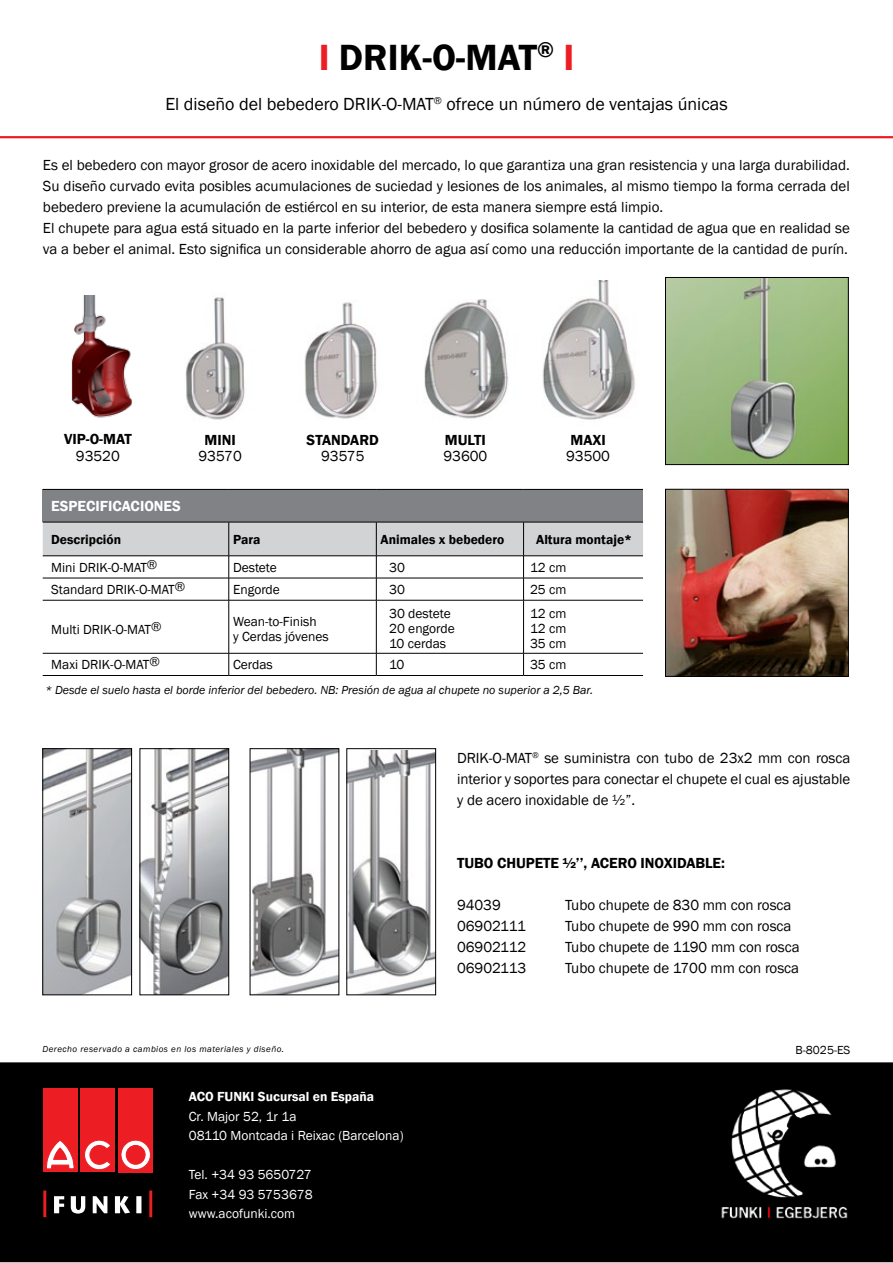
<style>
.page{position:relative;width:893px;height:1263px;background:#fff}
.page>*{position:absolute;margin:0;border:0;box-sizing:border-box;transform-origin:0 0}
.t1{font:600 37.5px "Franklin Gothic";color:#000}
.t2{font:18px "Franklin Gothic";color:#000}
.t3{font:15px/21px "Franklin Gothic";color:#000}
.t4{font:600 15px "Franklin Gothic";color:#000}
.t5{font:600 15px "Franklin Gothic";color:#fff}
.t6{font:13.5px/15px "Franklin Gothic";color:#000}
.t7{font:13.5px/19.5px "Franklin Gothic";color:#fff}
.t8{font:600 13.5px "Franklin Gothic";color:#000}
.t9{font:600 13.5px "Franklin Gothic";color:#fff}
.t10{font:italic 12px "Franklin Gothic";color:#000}
.t11{font:12px "Franklin Gothic";color:#000}
.t12{font:italic 9px "Franklin Gothic";letter-spacing:.05em;color:#000}
.s1{color:#ed1d24}
</style>
<div class="page">
<div style="left:0;top:1062px;width:893px;height:200px;background:#000"></div>
<div style="left:43px;top:1089px;width:34px;height:83px;background:#ed1d24"></div>
<svg style="left:46px;top:1141px;width:28px;height:28px"></svg>
<div style="left:81px;top:1089px;width:34px;height:83px;background:#ed1d24"></div>
<svg style="left:84px;top:1140px;width:26px;height:30px"></svg>
<div style="left:118px;top:1089px;width:35px;height:84px;background:#ed1d24"></div>
<svg style="left:121px;top:1140px;width:29px;height:29px"></svg>
<div style="left:121px;top:1140px;width:30px;height:30px;border:1px solid #ed1d24;border-radius:50%"></div>
<div style="left:126px;top:1145px;width:19px;height:19px;background:#ed1d24;border-radius:50%"></div>
<div style="left:126px;top:1145px;width:19px;height:19px;border:1px solid #ed1d24;border-radius:50%"></div>
<svg style="left:54px;top:1196px;width:87px;height:17px"></svg>
<hr style="left:149px;top:1190px;width:3px;height:27px;background:#ed1d24">
<hr style="left:43px;top:1190px;width:3px;height:27px;background:#ed1d24">
<img style="left:719px;top:1089px;width:131px;height:131px">
<hr style="left:0;top:136px;width:893px;height:2px;background:#ed1d24">
<img style="left:542px;top:281px;width:93px;height:139px">
<img style="left:71px;top:296px;width:61px;height:122px">
<img style="left:185px;top:297px;width:60px;height:123px">
<img style="left:304px;top:302px;width:74px;height:117px">
<img style="left:424px;top:299px;width:85px;height:120px">
<img style="left:667px;top:279px;width:179px;height:184px">
<div style="left:665px;top:277px;width:183px;height:188px;border:1px solid #000"></div>
<img style="left:667px;top:491px;width:179px;height:184px">
<div style="left:665px;top:489px;width:183px;height:188px;border:1px solid #000"></div>
<img style="left:45px;top:750px;width:85px;height:243px">
<div style="left:43px;top:748px;width:89px;height:247px;border:1px solid #000"></div>
<img style="left:142px;top:750px;width:85px;height:243px">
<div style="left:140px;top:748px;width:89px;height:247px;border:1px solid #000"></div>
<img style="left:252px;top:750px;width:85px;height:243px">
<img style="left:349px;top:750px;width:85px;height:243px">
<div style="left:347px;top:748px;width:89px;height:247px;border:1px solid #000"></div>
<div style="left:43px;top:489px;width:600px;height:33px;background:#808285"></div>
<hr style="left:43px;top:489px;width:186px;height:1px;background:#000">
<hr style="left:229px;top:489px;width:147px;height:1px;background:#000">
<hr style="left:376px;top:489px;width:148px;height:1px;background:#000">
<hr style="left:524px;top:489px;width:119px;height:1px;background:#000">
<svg style="left:43px;top:523px;width:600px;height:77px"></svg>
<hr style="left:228px;top:600px;width:1px;height:53px;background:#000">
<hr style="left:376px;top:600px;width:1px;height:53px;background:#000">
<hr style="left:523px;top:600px;width:1px;height:53px;background:#000">
<svg style="left:228px;top:654px;width:1px;height:21px"></svg>
<svg style="left:376px;top:654px;width:1px;height:21px"></svg>
<svg style="left:523px;top:654px;width:1px;height:21px"></svg>
<hr style="left:43px;top:675px;width:186px;height:1px;background:#000">
<hr style="left:229px;top:675px;width:147px;height:1px;background:#000">
<hr style="left:376px;top:675px;width:148px;height:1px;background:#000">
<hr style="left:524px;top:675px;width:119px;height:1px;background:#000">
<hr style="left:43px;top:522px;width:186px;height:1px;background:#000">
<hr style="left:229px;top:522px;width:147px;height:1px;background:#000">
<hr style="left:376px;top:522px;width:148px;height:1px;background:#000">
<hr style="left:524px;top:522px;width:119px;height:1px;background:#000">
<hr style="left:43px;top:555px;width:186px;height:1px;background:#000">
<hr style="left:229px;top:555px;width:147px;height:1px;background:#000">
<hr style="left:376px;top:555px;width:148px;height:1px;background:#000">
<hr style="left:524px;top:555px;width:119px;height:1px;background:#000">
<hr style="left:43px;top:578px;width:186px;height:1px;background:#000">
<hr style="left:229px;top:578px;width:147px;height:1px;background:#000">
<hr style="left:376px;top:578px;width:148px;height:1px;background:#000">
<hr style="left:524px;top:578px;width:119px;height:1px;background:#000">
<hr style="left:43px;top:600px;width:186px;height:1px;background:#000">
<hr style="left:229px;top:600px;width:147px;height:1px;background:#000">
<hr style="left:376px;top:600px;width:148px;height:1px;background:#000">
<hr style="left:524px;top:600px;width:119px;height:1px;background:#000">
<hr style="left:43px;top:653px;width:186px;height:1px;background:#000">
<hr style="left:229px;top:653px;width:147px;height:1px;background:#000">
<hr style="left:376px;top:653px;width:148px;height:1px;background:#000">
<hr style="left:524px;top:653px;width:119px;height:1px;background:#000">
<h1 class="t1" style="left:319px;top:34px;width:257px"><span class="s1">I</span> DRIK-O-MAT<sup>®</sup> <span class="s1">I</span></h1>
<p class="t2" style="left:165px;top:93px;width:564px">El diseño del bebedero DRIK-O-MAT<sup>®</sup> ofrece un número de ventajas únicas</p>
<p class="t3" style="left:43px;top:155px;width:808px">Es el bebedero con mayor grosor de acero inoxidable del mercado, lo que garantiza una gran resistencia y una larga durabilidad.<br>Su diseño curvado evita posibles acumulaciones de suciedad y lesiones de los animales, al mismo tiempo la forma cerrada del bebedero previene la acumulación de estiércol en su interior, de esta manera siempre está limpio.<br>El chupete para agua está situado en la parte inferior del bebedero y dosifica solamente la cantidad de agua que en realidad se va a beber el animal. Esto significa un considerable ahorro de agua así como una reducción importante de la cantidad de purín.</p>
<p class="t4" style="left:64px;top:430px;width:69px">VIP-O-MAT</p>
<p class="t3" style="left:76px;top:446px;width:45px">93520</p>
<p class="t4" style="left:204px;top:430px;width:33px">MINI</p>
<p class="t3" style="left:198px;top:446px;width:45px">93570</p>
<p class="t4" style="left:307px;top:430px;width:74px">STANDARD</p>
<p class="t3" style="left:321px;top:446px;width:45px">93575</p>
<p class="t4" style="left:445px;top:430px;width:43px">MULTI</p>
<p class="t3" style="left:443px;top:446px;width:45px">93600</p>
<p class="t4" style="left:570px;top:430px;width:37px">MAXI</p>
<p class="t3" style="left:566px;top:446px;width:45px">93500</p>
<p class="t5" style="left:51px;top:497px;width:131px">ESPECIFICACIONES</p>
<p class="t8" style="left:51px;top:531px;width:71px">Descripción</p>
<p class="t8" style="left:233px;top:531px;width:29px">Para</p>
<p class="t8" style="left:381px;top:531px;width:125px">Animales x bebedero</p>
<p class="t8" style="left:536px;top:531px;width:97px">Altura montaje*</p>
<p class="t6" style="left:51px;top:560px;width:108px">Mini DRIK-O-MAT®</p>
<p class="t6" style="left:233px;top:560px;width:45px">Destete</p>
<p class="t6" style="left:389px;top:560px;width:17px">30</p>
<p class="t6" style="left:530px;top:560px;width:38px">12 cm</p>
<p class="t6" style="left:51px;top:582px;width:135px">Standard DRIK-O-MAT®</p>
<p class="t6" style="left:233px;top:582px;width:48px">Engorde</p>
<p class="t6" style="left:389px;top:582px;width:17px">30</p>
<p class="t6" style="left:530px;top:582px;width:38px">25 cm</p>
<p class="t6" style="left:51px;top:622px;width:112px">Multi DRIK-O-MAT®</p>
<p class="t6" style="left:233px;top:614px;width:97px">Wean-to-Finish<br>y Cerdas jóvenes</p>
<p class="t6" style="left:389px;top:606px;width:67px">30 destete<br>20 engorde<br>10 cerdas</p>
<p class="t6" style="left:530px;top:606px;width:38px;text-align:justify">12 cm 12 cm 35 cm</p>
<p class="t6" style="left:51px;top:657px;width:110px">Maxi DRIK-O-MAT®</p>
<p class="t6" style="left:233px;top:657px;width:41px">Cerdas</p>
<p class="t6" style="left:389px;top:657px;width:17px">10</p>
<p class="t6" style="left:530px;top:657px;width:38px">35 cm</p>
<p class="t10" style="left:45px;top:682px;width:549px">* Desde el suelo hasta el borde inferior del bebedero. NB: Presión de agua al chupete no superior a 2,5 Bar.</p>
<p class="t3" style="left:457px;top:748px;width:395px;text-align:justify">DRIK-O-MAT<sup>®</sup> se suministra con tubo de 23x2 mm con rosca interior y soportes para conectar el chupete el cual es ajustable y de acero inoxidable de ½”.</p>
<p class="t12" style="left:43px;top:1043px;width:243px">Derecho reservado a cambios en los materiales y diseño.</p>
<p class="t9" style="left:189px;top:1088px;width:187px">ACO FUNKI Sucursal en España</p>
<p class="t7" style="left:189px;top:1107px;width:216px">Cr. Major 52, 1r 1a<br>08110 Montcada i Reixac (Barcelona)</p>
<p class="t7" style="left:189px;top:1165px;width:125px;text-align:justify">Tel. +34 93 5650727<br>Fax +34 93 5753678 www.acofunki.com</p>
<p class="t4" style="left:457px;top:854px;width:78px">Tubo chupete</p>
<p class="t4" style="left:563px;top:854px;width:39px">½’’, acero</p>
<p class="t4" style="left:641px;top:854px;width:86px">inoxidable:</p>
<p class="t3" style="left:457px;top:895px;width:45px">94039</p>
<p class="t3" style="left:565px;top:895px;width:228px">Tubo chupete de 830 mm con rosca</p>
<p class="t3" style="left:457px;top:916px;width:70px">06902111</p>
<p class="t3" style="left:565px;top:916px;width:228px">Tubo chupete de 990 mm con rosca</p>
<p class="t3" style="left:457px;top:937px;width:71px">06902112</p>
<p class="t3" style="left:565px;top:937px;width:236px">Tubo chupete de 1190 mm con rosca</p>
<p class="t3" style="left:457px;top:958px;width:71px">06902113</p>
<p class="t3" style="left:565px;top:958px;width:236px">Tubo chupete de 1700 mm con rosca</p>
<p class="t11" style="left:796px;top:1042px;width:56px">B-8025-ES</p>
</div>
